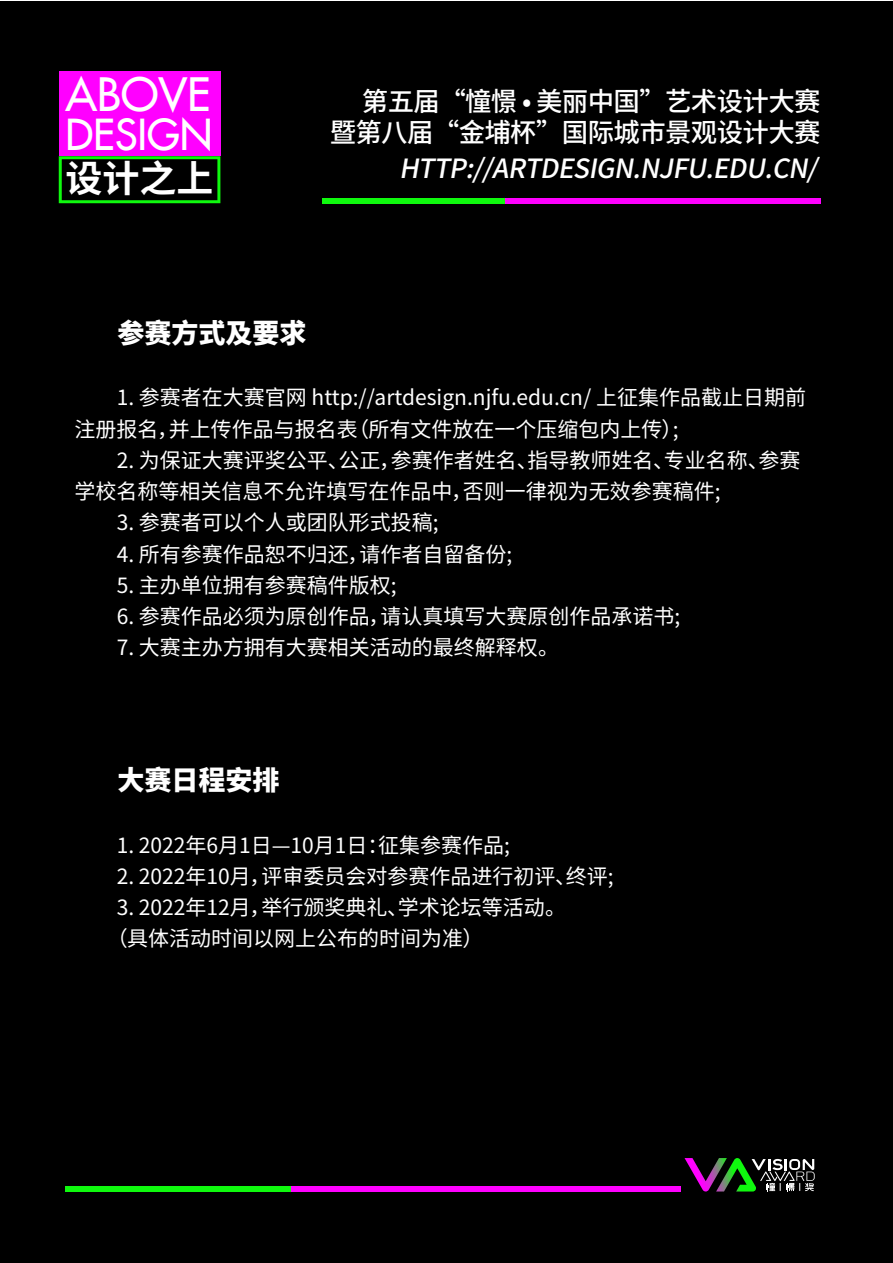
<style>
.page{position:relative;width:893px;height:1263px;background:#fff}
.page>*{position:absolute;margin:0;border:0;box-sizing:border-box;transform-origin:0 0}
.t1{font:45px "Futura LT";color:#fff}
.t2{font:41.85px "Futura LT";color:#fff}
.t3{font:700 37.05px "Source Han Sans CN";color:#fff}
.t4{font:800 27px "Source Han Sans CN";color:#fff}
.t5{font:500 26.4px/31.3px "Source Han Sans CN";letter-spacing:-.025em;color:#fff;text-align:right}
.t6{font:italic 500 26.4px "Source Han Sans CN";color:#fff}
.t7{font:21px/31.2px "Source Han Sans CN";color:#fff}
</style>
<div class="page">
<div style="left:0;top:1px;width:893px;height:1262px;background:#000"></div>
<div style="left:59px;top:71px;width:161px;height:85px;background:#f0f"></div>
<svg style="left:59px;top:156px;width:161px;height:47px"></svg>
<div style="left:504px;top:198px;width:317px;height:5px;background:#f0f"></div>
<div style="left:322px;top:198px;width:182px;height:5px;background:#0ff90e"></div>
<div style="left:291px;top:1186px;width:389px;height:5px;background:#f0f"></div>
<div style="left:66px;top:1186px;width:225px;height:5px;background:#0ff90e"></div>
<svg style="left:684px;top:1158px;width:131px;height:33px"></svg>
<h1 class="t1" style="left:66px;top:66px;width:147px">ABOVE</h1>
<h2 class="t2" style="left:66px;top:107px;width:149px">DESIGN</h2>
<h3 class="t3" style="left:66px;top:158px;width:150px">设计之上</h3>
<p class="t5" style="left:330px;top:86px;width:492px">第五届“憧憬 • 美丽中国”艺术设计大赛暨第八届“金埔杯”国际城市景观设计大赛</p>
<p class="t6" style="left:399px;top:154px;width:432px">HTTP://ARTDESIGN.NJFU.EDU.CN/</p>
<p class="t4" style="left:118px;top:318px;width:190px">参赛方式及要求</p>
<p class="t7" style="left:74px;top:383px;width:733px;text-indent:42px">1. 参赛者在大赛官网 http://artdesign.njfu.edu.cn/ 上征集作品截止日期前注册报名，并上传作品与报名表（所有文件放在一个压缩包内上传）;</p>
<p class="t7" style="left:74px;top:445px;width:728px;text-indent:42px">2. 为保证大赛评奖公平、公正，参赛作者姓名、指导教师姓名、专业名称、参赛学校名称等相关信息不允许填写在作品中，否则一律视为无效参赛稿件;</p>
<p class="t7" style="left:117px;top:507px;width:324px">3. 参赛者可以个人或团队形式投稿;</p>
<p class="t7" style="left:117px;top:539px;width:397px">4. 所有参赛作品恕不归还，请作者自留备份;</p>
<p class="t7" style="left:117px;top:570px;width:282px">5. 主办单位拥有参赛稿件版权;</p>
<p class="t7" style="left:117px;top:601px;width:565px">6. 参赛作品必须为原创作品，请认真填写大赛原创作品承诺书;</p>
<p class="t7" style="left:117px;top:632px;width:444px">7. 大赛主办方拥有大赛相关活动的最终解释权。</p>
<p class="t4" style="left:118px;top:765px;width:163px">大赛日程安排</p>
<p class="t7" style="left:117px;top:830px;width:395px">1. 2022年6月1日—10月1日：征集参赛作品;</p>
<p class="t7" style="left:117px;top:861px;width:498px">2. 2022年10月，评审委员会对参赛作品进行初评、终评;</p>
<p class="t7" style="left:107px;top:892px;width:461px;text-indent:10px">3. 2022年12月，举行颁奖典礼、学术论坛等活动。（具体活动时间以网上公布的时间为准）</p>
</div>
